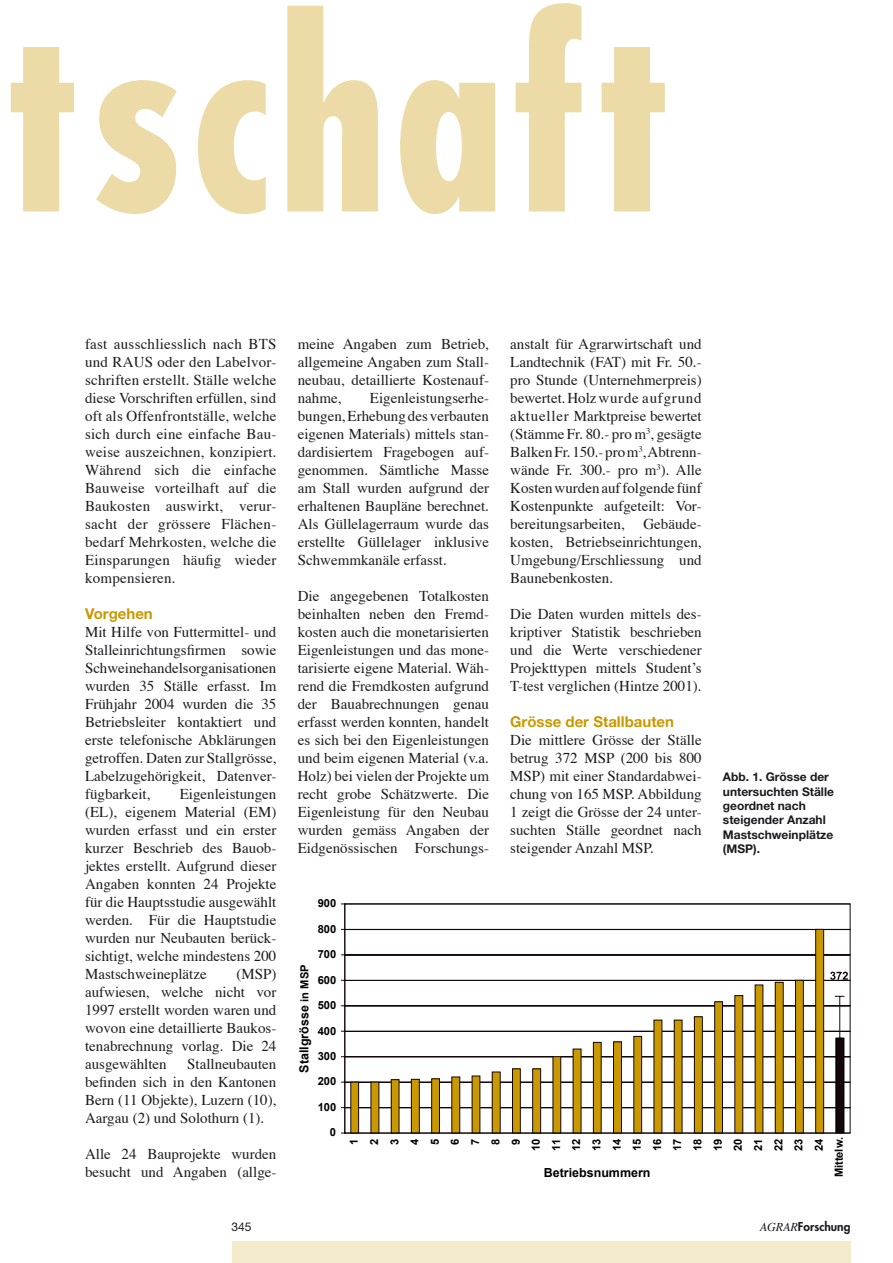
<style>
.page{position:relative;width:893px;height:1263px;background:#fff}
.page>*{position:absolute;margin:0;border:0;box-sizing:border-box;transform-origin:0 0}
.t1{font:700 condensed 255px "Futura";letter-spacing:.025em;color:#ecdba6}
.Texte{font:15px/18px "Times";color:#1b1b1f;text-align:justify}
.Titre_texte{font:700 15px "Helvetica Neue";color:#ca9900}
.t2{font:700 12.45px "Arial";color:#000}
.Légende_photo{font:700 12px/14.4px "Helvetica Neue";color:#1b1b1f}
.Texte-2{font:800 12px "Futura";color:#1b1b1f}
.Texte-3{font:12px "Helvetica Neue";color:#1b1b1f}
.t3{font:700 11.1px/20.2px "Arial";color:#000;text-align:right}
.s1{font-family:"Times";font-weight:400;font-style:italic}
</style>
<div class="page">
<div style="left:232px;top:1242px;width:618px;height:21px;background:#f4ebcc"></div>
<div style="left:345px;top:1107px;width:505px;height:1px;border:1px solid #14070c"></div>
<div style="left:345px;top:1082px;width:505px;height:1px;border:1px solid #14070c"></div>
<hr style="left:345px;top:1057px;width:505px;height:1px;background:#14070c">
<div style="left:345px;top:1056px;width:505px;height:1px;border:1px solid #14070c"></div>
<div style="left:345px;top:1031px;width:505px;height:1px;border:1px solid #14070c"></div>
<hr style="left:345px;top:1006px;width:505px;height:1px;background:#14070c">
<div style="left:345px;top:1005px;width:505px;height:1px;border:1px solid #14070c"></div>
<div style="left:345px;top:980px;width:505px;height:1px;border:1px solid #14070c"></div>
<div style="left:345px;top:955px;width:505px;height:1px;border:1px solid #14070c"></div>
<div style="left:345px;top:929px;width:505px;height:1px;border:1px solid #14070c"></div>
<div style="left:351px;top:1082px;width:8px;height:51px;background:#ca9900"></div>
<div style="left:351px;top:1082px;width:8px;height:51px;border:1px solid #14070c"></div>
<div style="left:371px;top:1082px;width:8px;height:51px;background:#ca9900"></div>
<div style="left:391px;top:1080px;width:8px;height:53px;background:#ca9900"></div>
<div style="left:391px;top:1079px;width:8px;height:54px;border:1px solid #14070c"></div>
<div style="left:411px;top:1079px;width:8px;height:54px;background:#ca9900"></div>
<div style="left:411px;top:1079px;width:9px;height:54px;border:1px solid #14070c"></div>
<div style="left:432px;top:1079px;width:7px;height:54px;background:#ca9900"></div>
<div style="left:431px;top:1078px;width:9px;height:55px;border:1px solid #14070c"></div>
<div style="left:452px;top:1077px;width:8px;height:56px;background:#ca9900"></div>
<div style="left:452px;top:1077px;width:8px;height:56px;border:1px solid #14070c"></div>
<div style="left:472px;top:1076px;width:8px;height:57px;background:#ca9900"></div>
<div style="left:492px;top:1072px;width:8px;height:61px;background:#ca9900"></div>
<div style="left:492px;top:1072px;width:8px;height:61px;border:1px solid #14070c"></div>
<div style="left:512px;top:1069px;width:8px;height:64px;background:#ca9900"></div>
<div style="left:512px;top:1068px;width:9px;height:65px;border:1px solid #14070c"></div>
<div style="left:533px;top:1069px;width:8px;height:64px;background:#ca9900"></div>
<div style="left:532px;top:1068px;width:9px;height:65px;border:1px solid #14070c"></div>
<div style="left:553px;top:1057px;width:8px;height:76px;background:#ca9900"></div>
<div style="left:553px;top:1056px;width:8px;height:77px;border:1px solid #14070c"></div>
<div style="left:573px;top:1049px;width:8px;height:84px;background:#ca9900"></div>
<div style="left:593px;top:1042px;width:8px;height:91px;background:#ca9900"></div>
<div style="left:593px;top:1042px;width:8px;height:91px;border:1px solid #14070c"></div>
<div style="left:613px;top:1042px;width:8px;height:91px;background:#ca9900"></div>
<div style="left:613px;top:1042px;width:9px;height:91px;border:1px solid #14070c"></div>
<div style="left:634px;top:1036px;width:8px;height:97px;background:#ca9900"></div>
<div style="left:634px;top:1036px;width:8px;height:97px;border:1px solid #14070c"></div>
<div style="left:654px;top:1020px;width:8px;height:113px;background:#ca9900"></div>
<div style="left:674px;top:1020px;width:8px;height:113px;background:#ca9900"></div>
<div style="left:674px;top:1020px;width:8px;height:113px;border:1px solid #14070c"></div>
<div style="left:694px;top:1017px;width:8px;height:116px;background:#ca9900"></div>
<div style="left:694px;top:1016px;width:9px;height:117px;border:1px solid #14070c"></div>
<div style="left:715px;top:1002px;width:7px;height:131px;background:#ca9900"></div>
<div style="left:714px;top:1001px;width:9px;height:132px;border:1px solid #14070c"></div>
<div style="left:735px;top:995px;width:8px;height:138px;background:#ca9900"></div>
<div style="left:735px;top:995px;width:8px;height:138px;border:1px solid #14070c"></div>
<div style="left:755px;top:985px;width:8px;height:148px;background:#ca9900"></div>
<div style="left:775px;top:982px;width:8px;height:151px;background:#ca9900"></div>
<div style="left:775px;top:982px;width:8px;height:151px;border:1px solid #14070c"></div>
<div style="left:795px;top:980px;width:8px;height:153px;background:#ca9900"></div>
<div style="left:795px;top:980px;width:9px;height:153px;border:1px solid #14070c"></div>
<div style="left:816px;top:929px;width:8px;height:204px;background:#ca9900"></div>
<div style="left:815px;top:929px;width:9px;height:204px;border:1px solid #14070c"></div>
<div style="left:836px;top:1038px;width:8px;height:95px;background:#14070c"></div>
<div style="left:835px;top:1038px;width:9px;height:95px;border:1px solid #000"></div>
<hr style="left:345px;top:904px;width:1px;height:229px;background:#14070c">
<hr style="left:345px;top:1133px;width:505px;height:1px;background:#14070c">
<svg style="left:830px;top:972px;width:18px;height:8px"></svg>
<hr style="left:839px;top:996px;width:1px;height:45px;background:#14070c">
<h1 class="t1" style="left:3px;top:-47px;width:671px">tschaft</h1>
<p class="Texte" style="left:85px;top:334px;width:193px">fast ausschliesslich nach BTS und RAUS oder den Labelvor&shy;schriften erstellt. Ställe welche diese Vorschriften erfüllen, sind oft als Offenfrontställe, welche sich durch eine einfache Bau&shy;weise auszeichnen, konzipiert.<br>Während sich die einfache Bauweise vorteilhaft auf die Baukosten auswirkt, verur&shy;sacht der grössere Flächen&shy;bedarf Mehrkosten, welche die Einsparungen häufig wieder kompensieren.</p>
<p class="Titre_texte" style="left:85px;top:605px;width:69px">Vorgehen</p>
<p class="Texte" style="left:85px;top:622px;width:193px">Mit Hilfe von Futtermittel- und Stalleinrichtungsfirmen sowie Schweinehandelsorganisationen wurden 35 Ställe erfasst. Im Frühjahr 2004 wurden die 35<br>Betriebsleiter kontaktiert und erste telefonische Abklärungen getroffen. Daten zur Stallgrösse, Labelzugehörigkeit, Datenver&shy;fügbarkeit,</p>
<p class="Texte" style="left:85px;top:784px;width:193px;text-indent:95px">Eigenleistungen (EL), eigenem Material (EM) wurden erfasst und ein erster kurzer Beschrieb des Bauob&shy;jektes erstellt. Aufgrund dieser Angaben konnten 24 Projekte für die Hauptsstudie ausgewählt werden. Für die Hauptstudie wurden nur Neubauten berück&shy;sichtigt, welche mindestens 200<br>Mastschweineplätze</p>
<p class="Texte" style="left:85px;top:964px;width:193px;text-indent:151px">(MSP) aufwiesen, welche nicht vor 1997 erstellt worden waren und wovon eine detaillierte Baukos&shy;tenabrechnung vorlag. Die 24 ausgewählten</p>
<p class="Texte" style="left:85px;top:1054px;width:193px;text-indent:102px">Stallneubauten befinden sich in den Kantonen Bern (11 Objekte), Luzern (10), Aargau (2) und Solothurn (1).</p>
<p class="Texte" style="left:85px;top:1144px;width:193px">Alle 24 Bauprojekte wurden besucht und Angaben (allge-</p>
<p class="Texte" style="left:298px;top:334px;width:193px">meine Angaben zum Betrieb, allgemeine Angaben zum Stall&shy;neubau, detaillierte Kostenauf&shy;nahme,</p>
<p class="Texte" style="left:298px;top:388px;width:193px;text-indent:72px">Eigenleistungserhe&shy;bungen, Erhebung des verbauten eigenen Materials) mittels stan&shy;dardisiertem Fragebogen auf&shy;genommen. Sämtliche Masse am Stall wurden aufgrund der erhaltenen Baupläne berechnet.<br>Als Güllelagerraum wurde das erstellte Güllelager inklusive Schwemmkanäle erfasst.</p>
<p class="Texte" style="left:298px;top:586px;width:193px">Die angegebenen Totalkosten beinhalten neben den Fremd&shy;kosten auch die monetarisierten Eigenleistungen und das mone&shy;tarisierte eigene Material. Wäh&shy;rend die Fremdkosten aufgrund der Bauabrechnungen genau erfasst werden konnten, handelt es sich bei den Eigenleistungen und beim eigenen Material (v.a.<br>Holz) bei vielen der Projekte um recht grobe Schätzwerte. Die Eigenleistung für den Neubau wurden gemäss Angaben der Eidgenössischen Forschungs-</p>
<p class="t3" style="left:318px;top:893px;width:20px">900</p>
<p class="t3" style="left:318px;top:919px;width:20px">800</p>
<p class="t3" style="left:318px;top:944px;width:20px">700</p>
<p class="t3" style="left:294px;top:1002px;width:39px;rotate:-90deg">in MSP</p>
<p class="t3" style="left:318px;top:969px;width:20px">600</p>
<p class="t3" style="left:318px;top:995px;width:20px">500</p>
<p class="t2" style="left:297px;top:1073px;width:69px;rotate:-90deg">Sta l l grösse</p>
<p class="t3" style="left:318px;top:1020px;width:20px">400</p>
<p class="t3" style="left:318px;top:1046px;width:20px">300</p>
<p class="t3" style="left:318px;top:1071px;width:20px">200</p>
<p class="t3" style="left:318px;top:1097px;width:20px">100</p>
<p class="Texte" style="left:510px;top:334px;width:193px">anstalt für Agrarwirtschaft und Landtechnik (FAT) mit Fr. 50.- pro Stunde (Unternehmerpreis) bewertet. Holz wurde aufgrund aktueller Marktpreise bewertet (Stämme Fr. 80.- pro m<sup>3</sup>, gesägte Balken Fr. 150.- pro m<sup>3</sup>, Abtrenn&shy;wände Fr. 300.- pro m<sup>3</sup>). Alle Kosten wurden auf folgende fünf Kostenpunkte aufgeteilt: Vor&shy;bereitungsarbeiten, Gebäude&shy;kosten, Betriebseinrichtungen, Umgebung/Erschliessung und Baunebenkosten.</p>
<p class="Texte" style="left:510px;top:604px;width:193px">Die Daten wurden mittels des&shy;kriptiver Statistik beschrieben und die Werte verschiedener Projekttypen mittels Student’s T-test verglichen (Hintze 2001).</p>
<p class="Titre_texte" style="left:510px;top:712px;width:165px">Grösse der Stallbauten</p>
<p class="Texte" style="left:510px;top:730px;width:193px">Die mittlere Grösse der Ställe betrug 372 MSP (200 bis 800<br>MSP) mit einer Standardabwei&shy;chung von 165 MSP. Abbildung 1 zeigt die Grösse der 24 unter&shy;suchten Ställe geordnet nach steigender Anzahl MSP.</p>
<p class="Légende_photo" style="left:723px;top:769px;width:113px">Abb. 1. Grösse der untersuchten Ställe geordnet nach steigender Anzahl<br>Mastschweinplätze (MSP).</p>
<p class="t3" style="left:330px;top:1122px;width:8px">0</p>
<p class="t3" style="left:344px;top:1177px;width:42px;rotate:-90deg">1<br>2<br>3<br>4<br>5<br>6<br>7<br>8<br>9<br>10<br>11<br>12<br>13<br>14<br>15<br>16<br>17<br>18<br>19<br>20<br>21<br>22<br>23<br>24<br>Mittelw.</p>
<p class="t2" style="left:544px;top:1166px;width:108px">Betriebsnummern</p>
<p class="Texte-3" style="left:232px;top:1220px;width:22px">345</p>
<p class="Texte-2" style="left:760px;top:1219px;width:92px"><span class="s1">AGRAR</span>Forschung</p>
</div>
